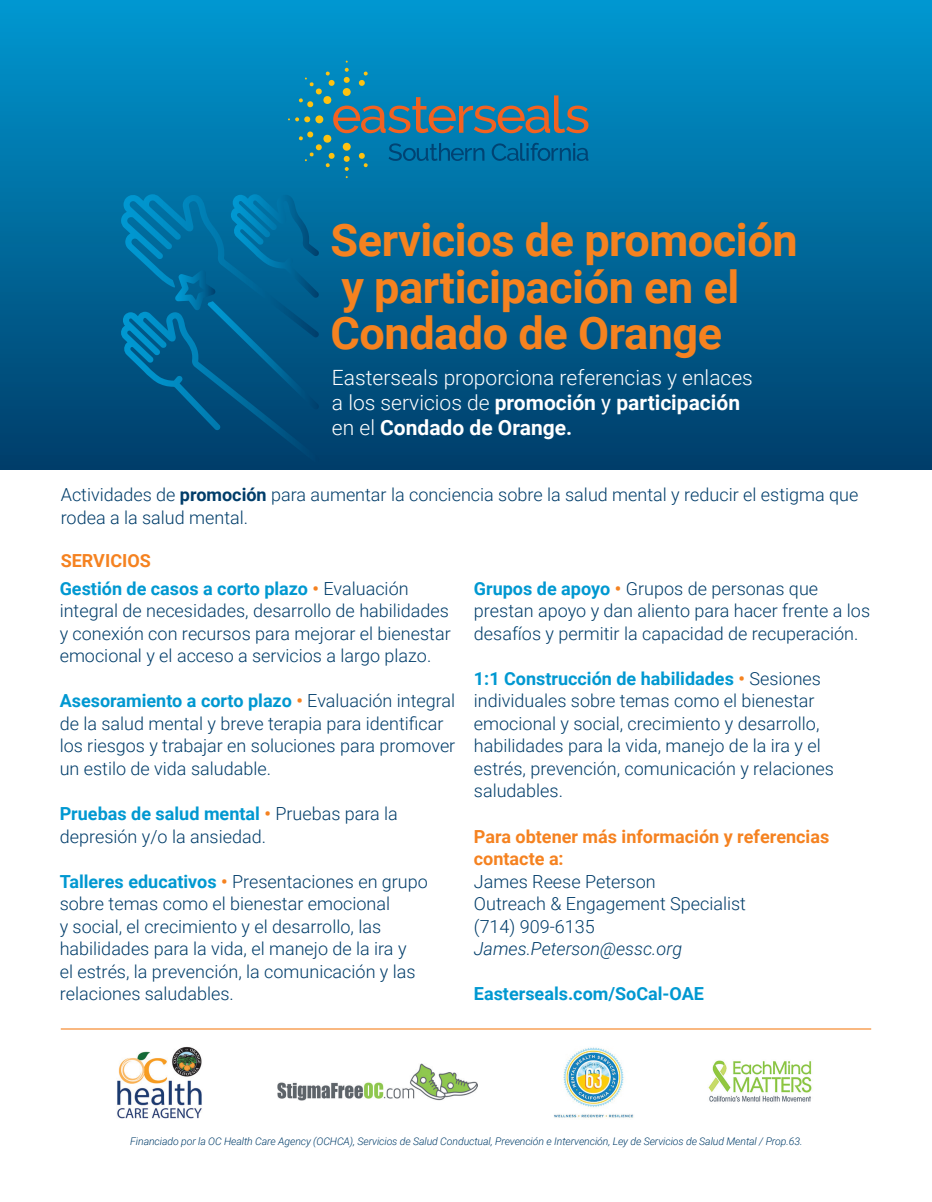
<style>
.page{position:relative;width:932px;height:1202px;background:#fff}
.page>*{position:absolute;margin:0;border:0;box-sizing:border-box;transform-origin:0 0}
.Pa2{font:700 45px/46.5px "Roboto";letter-spacing:-.01em;color:#f58220}
.Pa2-2{font:300 21px/25.2px "Roboto";color:#fff}
.Pa3{font:300 18px/22.5px "Roboto";color:#003d6a}
.Default{font:300 18px/22.5px "Roboto";color:#003d6a}
.No_Spacing{font:300 18px "Roboto";color:#003d6a}
.Default-2{font:700 18px/22.5px "Roboto";color:#f58220}
.No_Spacing-2{font:700 18px "Roboto";color:#0098d1}
.No_Spacing-3{font:italic 300 18px "Roboto";color:#003d6a}
.Main_header{font:italic 300 10.5px "Roboto";letter-spacing:-.01em;color:#003d6a}
.s1{font-weight:700}
.s2{font-weight:400}
.s3{font-weight:700;color:#0098d1}
.s4{font-weight:700;color:#f58220}
</style>
<div class="page">
<div style="left:0;top:0;width:932px;height:470px;background:linear-gradient(to bottom,#0098d1,#003d69)"></div>
<svg style="left:288px;top:61px;width:300px;height:117px;background:#197ea4"></svg>
<img style="left:708px;top:1060px;width:104px;height:42px">
<img style="left:117px;top:1047px;width:85px;height:71px">
<img style="left:554px;top:1047px;width:80px;height:72px">
<img style="left:277px;top:1063px;width:201px;height:37px">
<svg style="left:120px;top:194px;width:199px;height:269px;background:#005e8f"></svg>
<hr style="left:61px;top:1028px;width:810px;height:1px;background:#f58220">
<p class="Pa2" style="left:330px;top:215px;width:468px">Servicios de promoción y participación en el<br>Condado de Orange</p>
<p class="Pa2-2" style="left:332px;top:364px;width:422px">Easterseals proporciona referencias y enlaces a los servicios de <span class="s1">promoción</span> <span class="s2">y</span> <span class="s1">participación </span>en el <span class="s1">Condado de Orange.</span></p>
<p class="Default" style="left:61px;top:482px;width:799px">Actividades de <span class="s1">promoción</span> para aumentar la conciencia sobre la salud mental y reducir el estigma que rodea a la salud mental.</p>
<p class="Default-2" style="left:61px;top:548px;width:92px">SERVICIOS</p>
<p class="Pa3" style="left:60px;top:576px;width:392px"><span class="s3">Gestión de casos a corto plazo</span> <span class="s4">•</span> Evaluación integral de necesidades, desarrollo de habilidades y conexión con recursos para mejorar el bienestar emocional y el acceso a servicios a largo plazo.</p>
<p class="Pa3" style="left:60px;top:689px;width:397px"><span class="s3">Asesoramiento a corto plazo</span> <span class="s4">•</span> Evaluación integral de la salud mental y breve terapia para identificar los riesgos y trabajar en soluciones para promover un estilo de vida saludable.</p>
<p class="Pa3" style="left:60px;top:801px;width:340px"><span class="s3">Pruebas de salud mental</span> <span class="s4">•</span> Pruebas para la depresión y/o la ansiedad.</p>
<p class="Pa3" style="left:60px;top:869px;width:370px"><span class="s3">Talleres educativos</span> <span class="s4">•</span> Presentaciones en grupo sobre temas como el bienestar emocional<br>y social, el crecimiento y el desarrollo, las habilidades para la vida, el manejo de la ira y<br>el estrés, la prevención, la comunicación y las relaciones saludables.</p>
<p class="Pa3" style="left:474px;top:576px;width:398px"><span class="s3">Grupos de apoyo</span> <span class="s4">•</span> Grupos de personas que prestan apoyo y dan aliento para hacer frente a los desafíos y permitir la capacidad de recuperación.</p>
<p class="Pa3" style="left:474px;top:666px;width:361px"><span class="s3">1:1 Construcción de habilidades</span> <span class="s4">•</span> Sesiones individuales sobre temas como el bienestar emocional y social, crecimiento y desarrollo, habilidades para la vida, manejo de la ira y el estrés, prevención, comunicación y relaciones saludables.</p>
<p class="Default-2" style="left:474px;top:824px;width:357px">Para obtener más información y referencias contacte a:</p>
<p class="No_Spacing" style="left:474px;top:868px;width:183px">James Reese Peterson</p>
<p class="No_Spacing" style="left:474px;top:891px;width:273px">Outreach &amp; Engagement Specialist</p>
<p class="No_Spacing" style="left:474px;top:913px;width:122px">(714) 909-6135</p>
<p class="No_Spacing-3" style="left:474px;top:936px;width:210px">James.Peterson@essc.org</p>
<p class="No_Spacing-2" style="left:474px;top:981px;width:232px">Easterseals.com/SoCal-OAE</p>
<p class="Main_header" style="left:130px;top:1134px;width:673px">Financiado por la OC Health Care Agency (OCHCA), Servicios de Salud Conductual, Prevención e Intervención, Ley de Servicios de Salud Mental / Prop.63.</p>
</div>
